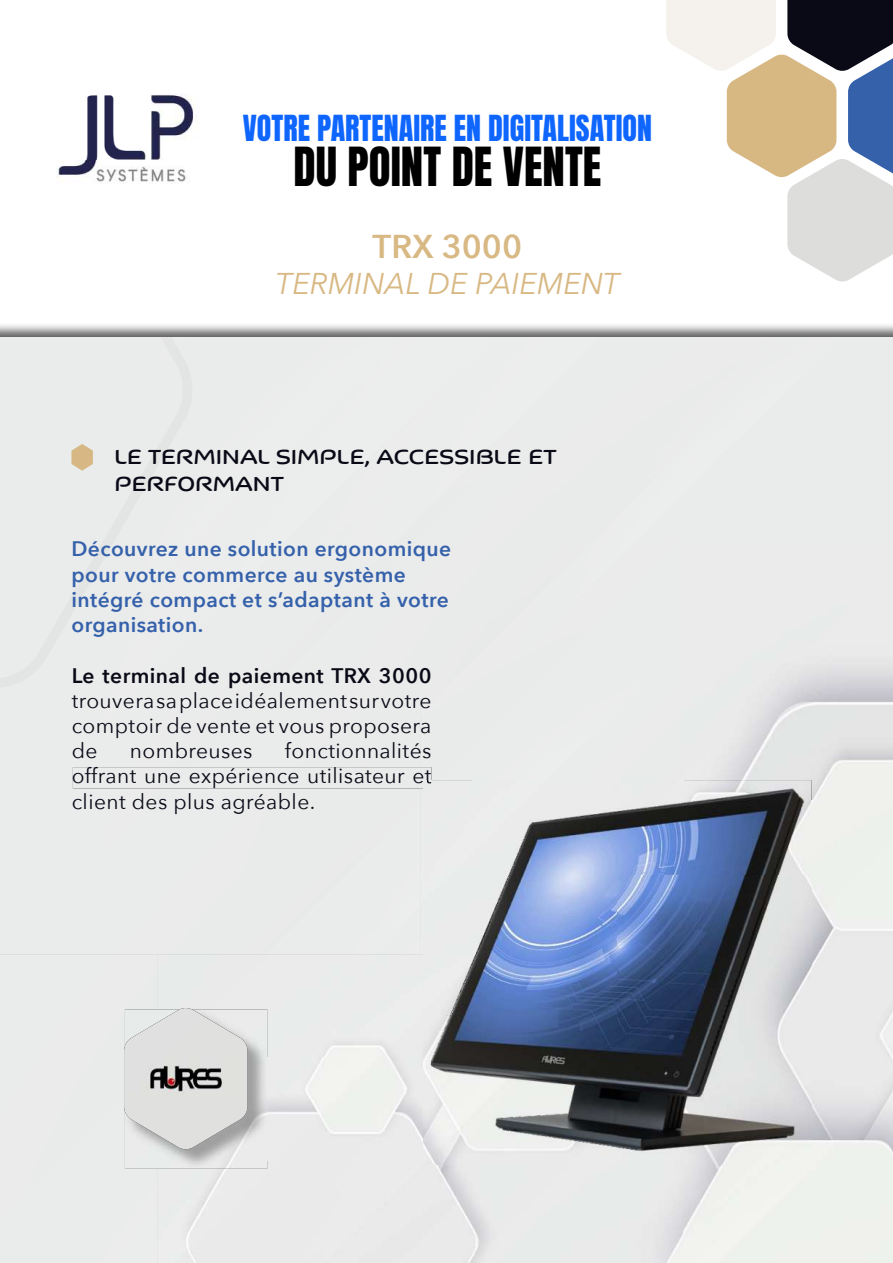
<style>
.page{position:relative;width:893px;height:1263px;background:#fff}
.page>*{position:absolute;margin:0;border:0;box-sizing:border-box;transform-origin:0 0}
.t1{font:45px "Anton";color:#000}
.t2{font:600 33px "Avenir Next";color:#d8b883}
.t3{font:30px "Anton";color:#0e66ff}
.t4{font:italic 30px "Avenir Next";color:#d8b883}
.t5{font:22.5px/27px "Kaili FYW04";color:#090a16}
.t6{font:21px/25.2px "Avenir Next";letter-spacing:.02em;color:#090a16;text-align:justify}
.t7{font:600 21px/25.2px "Avenir Next";letter-spacing:.02em;color:#3561ab}
.t8{font:600 21px "Avenir Next";letter-spacing:.02em;color:#090a16}
</style>
<div class="page">
<img style="left:57px;top:95px;width:138px;height:87px">
<img style="left:157px;top:1160px;width:736px;height:103px">
<img style="left:267px;top:1057px;width:157px;height:103px">
<img style="left:811px;top:800px;width:82px;height:360px">
<div style="left:73px;top:767px;width:358px;height:21px;background:#eaebea"></div>
<svg style="left:666px;top:0;width:227px;height:282px"></svg>
<svg style="left:71px;top:444px;width:22px;height:27px"></svg>
<img style="left:125px;top:1009px;width:142px;height:160px">
<img style="left:124px;top:1008px;width:124px;height:141px">
<img style="left:130px;top:1060px;width:111px;height:37px">
<img style="left:424px;top:780px;width:387px;height:384px">
<svg style="left:424px;top:780px;width:7px;height:8px"></svg>
<h3 class="t3" style="left:243px;top:113px;width:411px">VOTRE PARTENAIRE EN DIGITALISATION</h3>
<h1 class="t1" style="left:294px;top:144px;width:309px">DU POINT DE VENTE</h1>
<h2 class="t2" style="left:373px;top:218px;width:151px">TRX 3000</h2>
<h3 class="t4" style="left:276px;top:258px;width:345px">TERMINAL DE PAIEMENT</h3>
<p class="t5" style="left:114px;top:441px;width:444px">LE TERMINAL SIMPLE, ACCESSIBLE ET<br>PERFORMANT</p>
<p class="t7" style="left:71px;top:536px;width:381px">Découvrez une solution ergonomique pour votre commerce au système intégré compact et s’adaptant à votre organisation.</p>
<p class="t8" style="left:72px;top:657px;width:361px">Le terminal de paiement TRX 3000</p>
<p class="t6" style="left:72px;top:687px;width:361px">trouvera sa place idéalement sur votre comptoir de vente et vous proposera de</p>
<p class="t6" style="left:72px;top:737px;width:361px;text-indent:213px">fonctionnalités offrant une expérience utilisateur et client des plus agréable.</p>
<p class="t6" style="left:130px;top:737px;width:124px">nombreuses</p>
</div>
